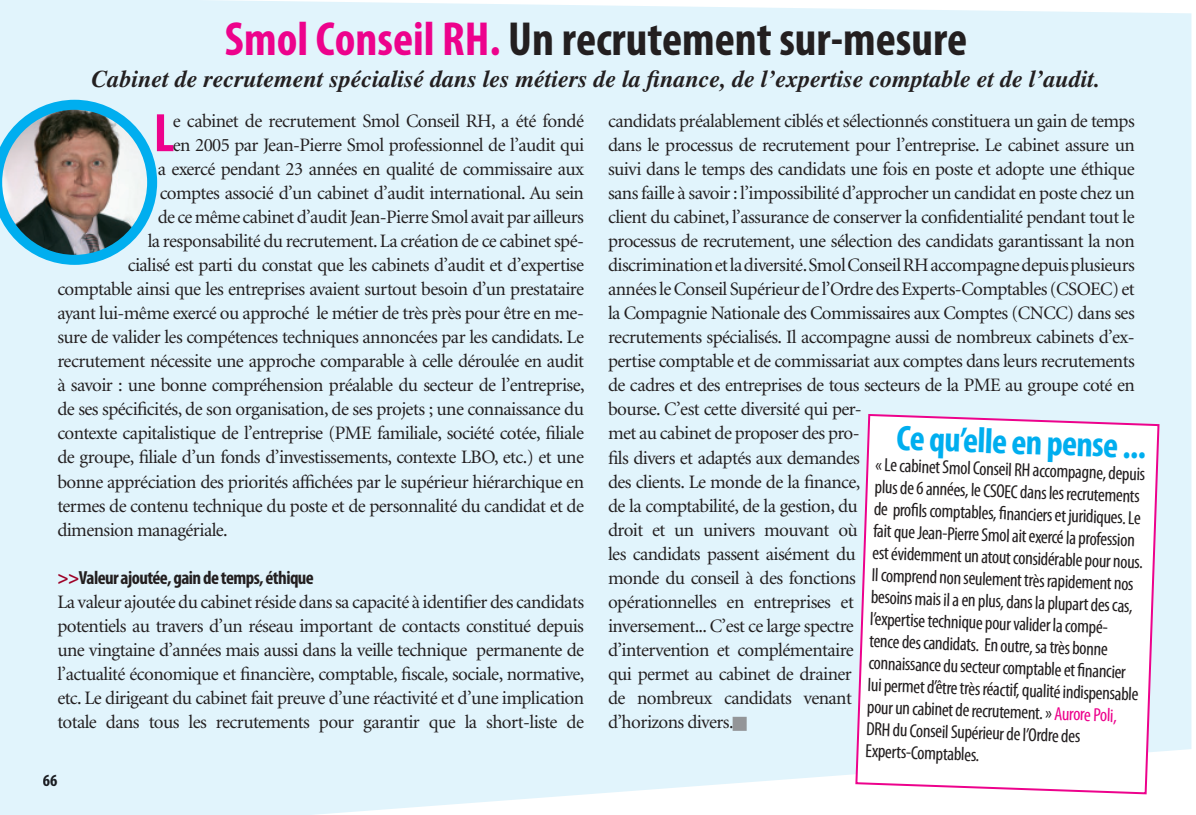
<style>
.page{position:relative;width:1196px;height:815px;background:#fff}
.page>*{position:absolute;margin:0;border:0;box-sizing:border-box;transform-origin:0 0}
.t1{font:700 condensed 54.6px "Myriad Pro";color:#ed028c}
.t2{font:700 condensed 48px "Myriad Pro";color:#231f20}
.t3{font:700 condensed 36px "Myriad Pro";color:#00aeef}
.t4{font:italic 700 24px "Times";color:#231f20}
.t5{font:19px/24px "Minion";letter-spacing:-.03em;color:#231f20;text-align:justify}
.t6{font:condensed 19px/22px "Myriad Pro";color:#231f20}
.t7{font:700 condensed 19px "Myriad Pro";letter-spacing:-.03em;color:#231f20}
.t8{font:700 condensed 17px "Myriad Pro";color:#231f20}
.s1{color:#ed028c}
.s2{color:#9d0228}
</style>
<div class="page">
<div style="left:0;top:0;width:1191px;height:814px;background:#e1f4fc"></div>
<div style="left:43px;top:774px;width:14px;height:12px;background:#e1f4fc"></div>
<svg style="left:0;top:100px;width:157px;height:165px;background:#89a3ab"></svg>
<svg style="left:854px;top:413px;width:306px;height:382px"></svg>
<svg style="left:733px;top:716px;width:14px;height:14px"></svg>
<h2 class="t2" style="left:225px;top:22px;width:744px"><span class="s1">Smol Conseil RH.</span> Un recrutement sur-mesure</h2>
<p class="t4" style="left:92px;top:70px;width:1010px">Cabinet de recrutement spécialisé dans les métiers de la finance, de l’expertise comptable et de l’audit.</p>
<h1 class="t1" style="left:154px;top:113px;width:22px">L</h1>
<p class="t5" style="left:173px;top:111px;width:413px">e cabinet de recrutement Smol Conseil RH, a été fondé</p>
<p class="t5" style="left:608px;top:111px;width:528px;text-align:left">candidats préalablement ciblés et sélectionnés constituera un gain de temps dans le processus de recrutement pour l’entreprise. Le cabinet assure un suivi dans le temps des candidats une fois en poste et adopte une éthique sans faille à savoir : l’impossibilité d’approcher un candidat en poste chez un client du cabinet, l’assurance de conserver la confidentialité pendant tout le processus de recrutement, une sélection des candidats garantissant la non discrimination et la diversité. Smol Conseil RH accompagne depuis plusieurs années le Conseil Supérieur de l’Ordre des Experts-Comptables (CSOEC) et la Compagnie Nationale des Commissaires aux Comptes (CNCC) dans ses recrutements spécialisés. Il accompagne aussi de nombreux cabinets d’ex&shy;pertise comptable et de commissariat aux comptes dans leurs recrutements de cadres et des entreprises de tous secteurs de la PME au groupe coté en bourse. C’est cette diversité qui per-<br>met au cabinet de proposer des pro-<br>fils divers et adaptés aux demandes<br>des clients. Le monde de la finance,<br>de la comptabilité, de la gestion, du<br>droit et un univers mouvant où<br>les candidats passent aisément du<br>monde du conseil à des fonctions<br>opérationnelles en entreprises et<br>inversement... C’est ce large spectre<br>d’intervention et complémentaire<br>qui permet au cabinet de drainer<br>de nombreux candidats venant<br>d’horizons divers.</p>
<p class="t5" style="left:173px;top:135px;width:413px">en 2005 par Jean-Pierre Smol professionnel de l’audit qui</p>
<p class="t5" style="left:158px;top:159px;width:428px">a exercé pendant 23 années en qualité de commissaire aux</p>
<p class="t5" style="left:160px;top:183px;width:426px">comptes associé d’un cabinet d’audit international. Au sein</p>
<p class="t5" style="left:158px;top:207px;width:428px">de ce même cabinet d’audit Jean-Pierre Smol avait par ailleurs</p>
<p class="t5" style="left:148px;top:231px;width:438px">la responsabilité du recrutement. La création de ce cabinet spé-</p>
<p class="t5" style="left:128px;top:255px;width:458px">cialisé est parti du constat que les cabinets d’audit et d’expertise</p>
<p class="t5" style="left:57px;top:279px;width:528px">comptable ainsi que les entreprises avaient surtout besoin d’un prestataire</p>
<p class="t5" style="left:57px;top:303px;width:528px">ayant lui-même exercé ou approché le métier de très près pour être en me-</p>
<p class="t5" style="left:57px;top:327px;width:528px">sure de valider les compétences techniques annoncées par les candidats. Le</p>
<p class="t5" style="left:57px;top:351px;width:528px">recrutement nécessite une approche comparable à celle déroulée en audit</p>
<p class="t5" style="left:57px;top:375px;width:529px">à savoir : une bonne compréhension préalable du secteur de l’entreprise,</p>
<p class="t5" style="left:57px;top:399px;width:528px">de ses spécificités, de son organisation, de ses projets ; une connaissance du</p>
<p class="t5" style="left:57px;top:423px;width:528px">contexte capitalistique de l’entreprise (PME familiale, société cotée, filiale</p>
<p class="t5" style="left:57px;top:447px;width:528px">de groupe, filiale d’un fonds d’investissements, contexte LBO, etc.) et une</p>
<p class="t5" style="left:57px;top:471px;width:528px">bonne appréciation des priorités affichées par le supérieur hiérarchique en</p>
<p class="t5" style="left:57px;top:495px;width:528px">termes de contenu technique du poste et de personnalité du candidat et de</p>
<p class="t5" style="left:57px;top:519px;width:172px">dimension managériale.</p>
<p class="t7" style="left:57px;top:570px;width:258px"><span class="s2">&gt;&gt;</span>Valeur ajoutée, gain de temps, éthique</p>
<p class="t5" style="left:57px;top:591px;width:529px">La valeur ajoutée du cabinet réside dans sa capacité à identifier des candidats potentiels au travers d’un réseau important de contacts constitué depuis une vingtaine d’années mais aussi dans la veille technique permanente de l’actualité économique et financière, comptable, fiscale, sociale, normative, etc. Le dirigeant du cabinet fait preuve d’une réactivité et d’une implication totale dans tous les recrutements pour garantir que la short-liste de</p>
<h3 class="t3" style="left:897px;top:424px;width:251px;rotate:2deg">Ce qu’elle en pense ...</h3>
<p class="t6" style="left:876px;top:455px;width:272px;rotate:2deg">« Le cabinet Smol Conseil RH accompagne, depuis plus de 6 années, le CSOEC dans les recrutements de profi ls comptables, fi nanciers et juridiques. Le fait que Jean-Pierre Smol ait exercé la profession est évidemment un atout considérable pour nous.<br>Il comprend non seulement très rapidement nos besoins mais il a en plus, dans la plupart des cas, l’expertise technique pour valider la compé&shy;tence des candidats. En outre, sa très bonne connaissance du secteur comptable et fi nancier lui permet d’être très réactif, qualité indispensable pour un cabinet de recrutement. » <span class="s1">Aurore Poli, </span>DRH du Conseil Supérieur de l’Ordre des Experts-Comptables.</p>
<p class="t8" style="left:43px;top:774px;width:16px">66</p>
</div>
